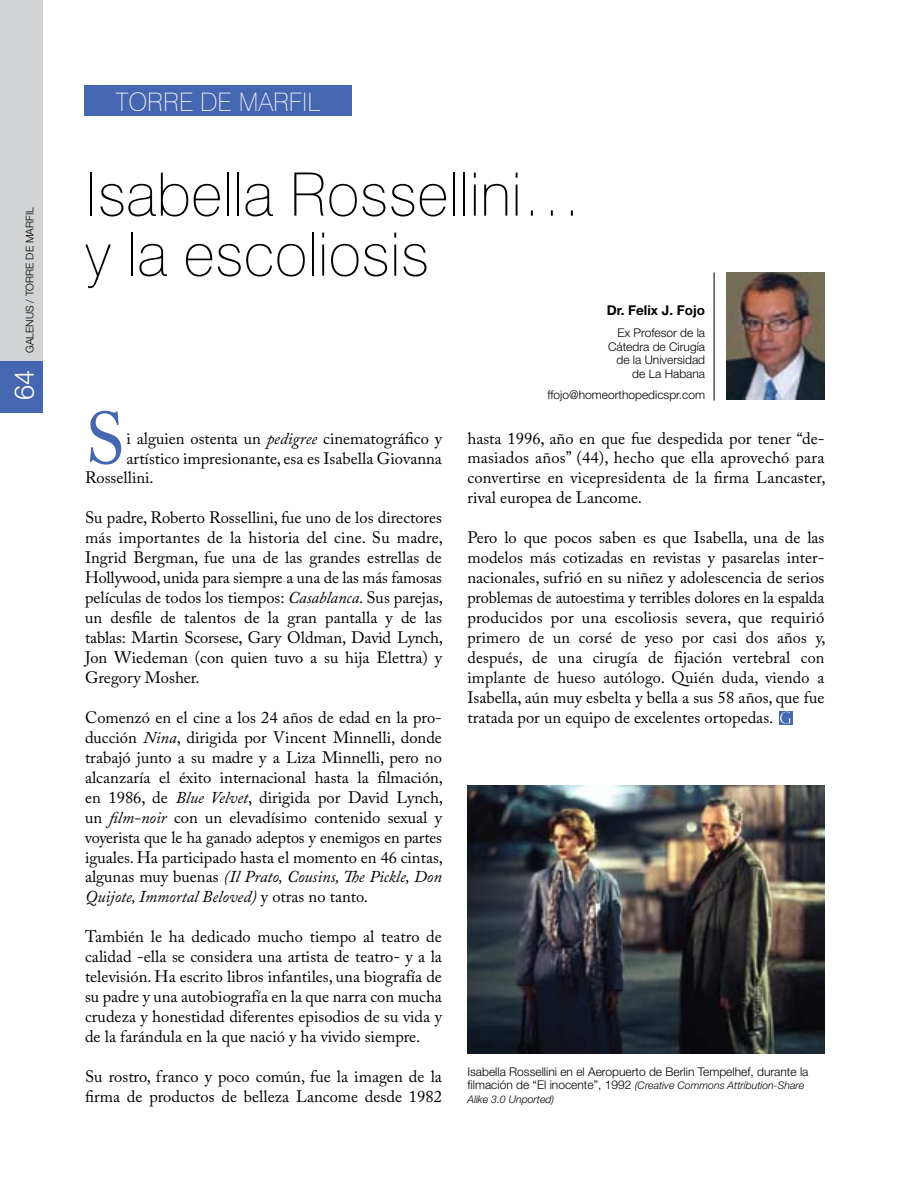
<style>
.page{position:relative;width:918px;height:1188px;background:#fff}
.page>*{position:absolute;margin:0;border:0;box-sizing:border-box;transform-origin:0 0}
.t1{font:72.9px "Adobe Caslon Pro";color:#4566b0}
.t2{font:100 60px/60px "Swiss 721 BT";color:#000}
.t3{font:300 27px "Helvetica Neue";color:#fff}
.t4{font:100 25.5px "Swiss 721 BT";color:#fff}
.t5{font:16.5px/20px "Adobe Caslon Pro";color:#000;text-align:justify}
.t6{font:700 13.5px "Helvetica Neue";color:#000}
.t7{font:300 12px/13.5px "Helvetica Neue";color:#000;text-align:right}
.t8{font:italic 300 10.5px/13.5px "Helvetica Neue";color:#000}
.t9{font:300 10.5px "Helvetica Neue";color:#000}
.s1{font-style:italic}
.s2{font-style:normal;font-size:12px}
</style>
<div class="page">
<hr style="left:714px;top:272px;width:1px;height:129px;background:#000">
<div style="left:84px;top:85px;width:268px;height:31px;background:#4566b0"></div>
<img style="left:727px;top:273px;width:98px;height:127px">
<div style="left:779px;top:711px;width:14px;height:14px;background:#4566b0"></div>
<svg style="left:780px;top:712px;width:11px;height:12px"></svg>
<img style="left:468px;top:786px;width:357px;height:268px">
<div style="left:0;top:0;width:43px;height:412px;background:#d1d3d4"></div>
<div style="left:0;top:361px;width:43px;height:51px;background:#4566b0"></div>
<p class="t9" style="left:23px;top:353px;width:147px;rotate:-90deg">GALENUS / TORRE DE MARFIL</p>
<h3 class="t3" style="left:8px;top:400px;width:32px;rotate:-90deg">64</h3>
<h3 class="t4" style="left:115px;top:86px;width:207px">Torre de marfil</h3>
<h2 class="t2" style="left:85px;top:164px;width:498px">Isabella Rossellini… y la escoliosis</h2>
<h1 class="t1" style="left:85px;top:396px;width:41px">S</h1>
<p class="t5" style="left:126px;top:428px;width:317px">i alguien ostenta un <span class="s1">pedigree</span> cinematográfico y</p>
<p class="t5" style="left:126px;top:448px;width:317px">artístico impresionante, esa es Isabella Giovanna</p>
<p class="t5" style="left:85px;top:468px;width:70px">Rossellini.</p>
<p class="t5" style="left:85px;top:508px;width:360px">Su padre, Roberto Rossellini, fue uno de los directores más importantes de la historia del cine. Su madre, Ingrid Bergman, fue una de las grandes estrellas de Hollywood, unida para siempre a una de las más famosas películas de todos los tiempos: <span class="s1">Casablanca</span>. Sus parejas, un desfile de talentos de la gran pantalla y de las tablas: Martin Scorsese, Gary Oldman, David Lynch, Jon Wiedeman (con quien tuvo a su hija Elettra) y Gregory Mosher.</p>
<p class="t5" style="left:85px;top:707px;width:360px">Comenzó en el cine a los 24 años de edad en la pro&shy;ducción <span class="s1">Nina</span>, dirigida por Vincent Minnelli, donde trabajó junto a su madre y a Liza Minnelli, pero no alcanzaría el éxito internacional hasta la filmación, en 1986, de <span class="s1">Blue Velvet</span>, dirigida por David Lynch, un <span class="s1">film-noir</span> con un elevadísimo contenido sexual y voyerista que le ha ganado adeptos y enemigos en partes iguales. Ha participado hasta el momento en 46 cintas, algunas muy buenas <span class="s1">(Il Prato, Cousins, The Pickle, Don Quijote, Immortal Beloved)</span> y otras no tanto.</p>
<p class="t5" style="left:85px;top:927px;width:358px">También le ha dedicado mucho tiempo al teatro de calidad -ella se considera una artista de teatro- y a la televisión. Ha escrito libros infantiles, una biografía de su padre y una autobiografía en la que narra con mucha crudeza y honestidad diferentes episodios de su vida y de la farándula en la que nació y ha vivido siempre.</p>
<p class="t5" style="left:85px;top:1066px;width:358px">Su rostro, franco y poco común, fue la imagen de la firma de productos de belleza Lancome desde 1982</p>
<p class="t6" style="left:607px;top:302px;width:100px">Dr. Felix J. Fojo</p>
<p class="t7" style="left:608px;top:326px;width:99px">Ex Profesor de la<br>Cátedra de Cirugía de la Universidad de La Habana</p>
<p class="t7" style="left:548px;top:388px;width:159px">ffojo@homeorthopedicspr.com</p>
<p class="t5" style="left:468px;top:428px;width:360px">hasta 1996, año en que fue despedida por tener “de&shy;masiados años” (44), hecho que ella aprovechó para convertirse en vicepresidenta de la firma Lancaster, rival europea de Lancome.</p>
<p class="t5" style="left:468px;top:528px;width:360px">Pero lo que pocos saben es que Isabella, una de las modelos más cotizadas en revistas y pasarelas inter&shy;nacionales, sufrió en su niñez y adolescencia de serios problemas de autoestima y terribles dolores en la espalda producidos por una escoliosis severa, que requirió primero de un corsé de yeso por casi dos años y, después, de una cirugía de fijación vertebral con implante de hueso autólogo. Quién duda, viendo a Isabella, aún muy esbelta y bella a sus 58 años, que fue tratada por un equipo de excelentes ortopedas.</p>
<p class="t7" style="left:468px;top:1064px;width:342px">Isabella Rossellini en el Aeropuerto de Berlin Tempelhef, durante la</p>
<p class="t8" style="left:467px;top:1079px;width:338px"><span class="s2">filmación de “El inocente”, 1992</span> (Creative Commons Attribution-Share<br>Alike 3.0 Unported)</p>
</div>
